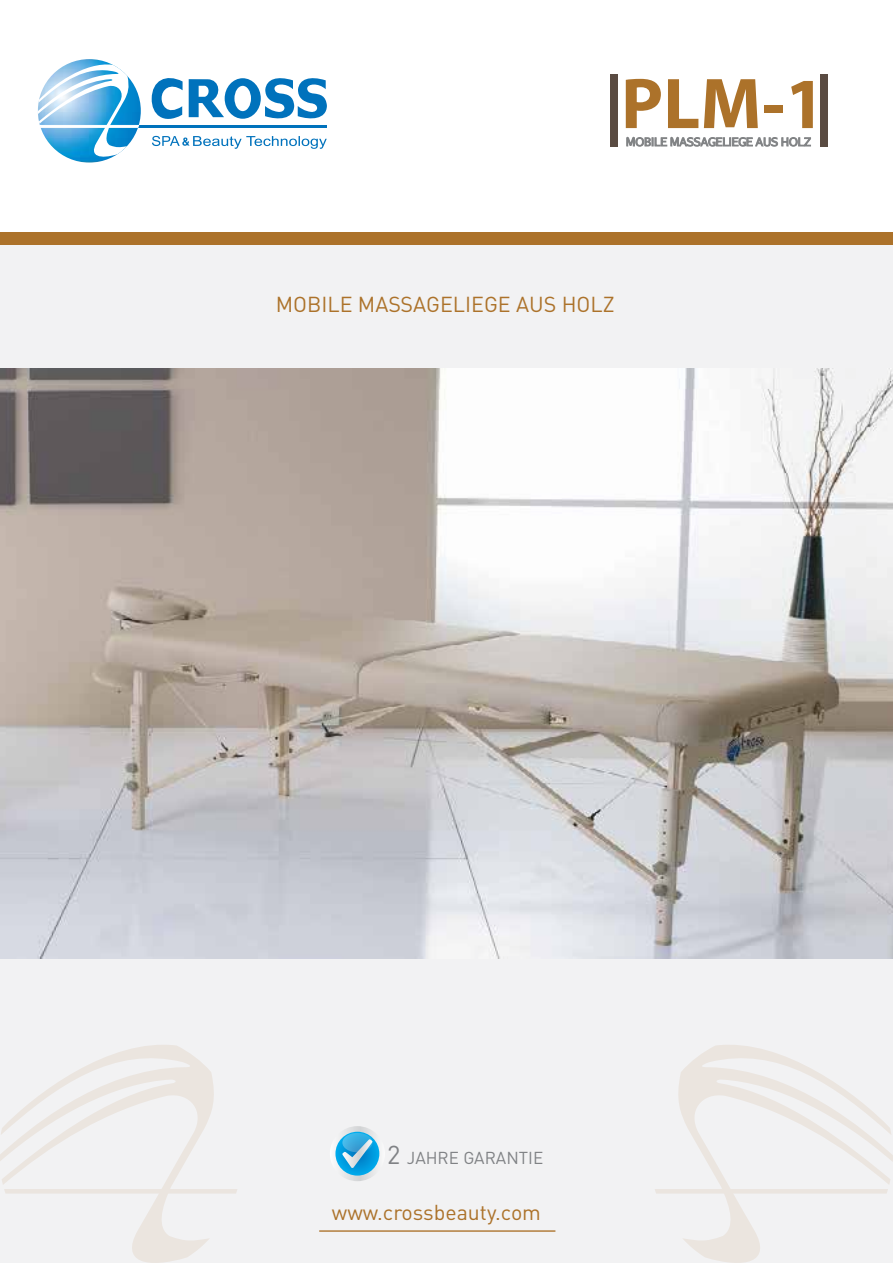
<style>
.page{position:relative;width:893px;height:1263px;background:#fff}
.page>*{position:absolute;margin:0;border:0;box-sizing:border-box;transform-origin:0 0}
.t1{font:700 72.45px "Myriad Pro";color:#ac722a}
.t2{font:21.45px "DIN Pro";color:#ac722a}
.t3{font:21.3px "DIN Pro";color:#ac722a}
.t4{font:17.1px "DIN Pro";color:#808285}
.s1{font-size:25.65px}
</style>
<div class="page">
<div style="left:0;top:240px;width:893px;height:1023px;background:#f2f2f3"></div>
<div style="left:610px;top:75px;width:8px;height:72px;background:#5a4b42"></div>
<div style="left:820px;top:75px;width:8px;height:72px;background:#5a4b42"></div>
<svg style="left:626px;top:136px;width:185px;height:11px"></svg>
<svg style="left:0;top:1045px;width:217px;height:218px"></svg>
<svg style="left:4px;top:1189px;width:233px;height:4px"></svg>
<svg style="left:675px;top:1045px;width:218px;height:218px"></svg>
<svg style="left:655px;top:1189px;width:233px;height:4px"></svg>
<hr style="left:319px;top:1230px;width:236px;height:2px;background:#ac722a">
<div style="left:0;top:232px;width:893px;height:13px;background:#ac722a"></div>
<img style="left:0;top:369px;width:893px;height:589px">
<svg style="left:152px;top:78px;width:31px;height:41px"></svg>
<svg style="left:189px;top:78px;width:138px;height:41px"></svg>
<hr style="left:138px;top:125px;width:189px;height:3px;background:#0072bc">
<svg style="left:38px;top:61px;width:101px;height:98px"></svg>
<svg style="left:152px;top:136px;width:175px;height:13px"></svg>
<svg style="left:330px;top:1126px;width:55px;height:55px"></svg>
<svg style="left:335px;top:1132px;width:44px;height:43px"></svg>
<svg style="left:342px;top:1133px;width:31px;height:19px"></svg>
<svg style="left:342px;top:1139px;width:30px;height:29px"></svg>
<h1 class="t1" style="left:621px;top:56px;width:206px">PLM-1</h1>
<p class="t2" style="left:276px;top:290px;width:340px">MOBILE MASSAGELIEGE AUS HOLZ</p>
<p class="t4" style="left:387px;top:1146px;width:158px"><span class="s1">2</span> JAHRE GARANTIE</p>
<p class="t3" style="left:332px;top:1198px;width:211px">www.crossbeauty.com</p>
</div>
